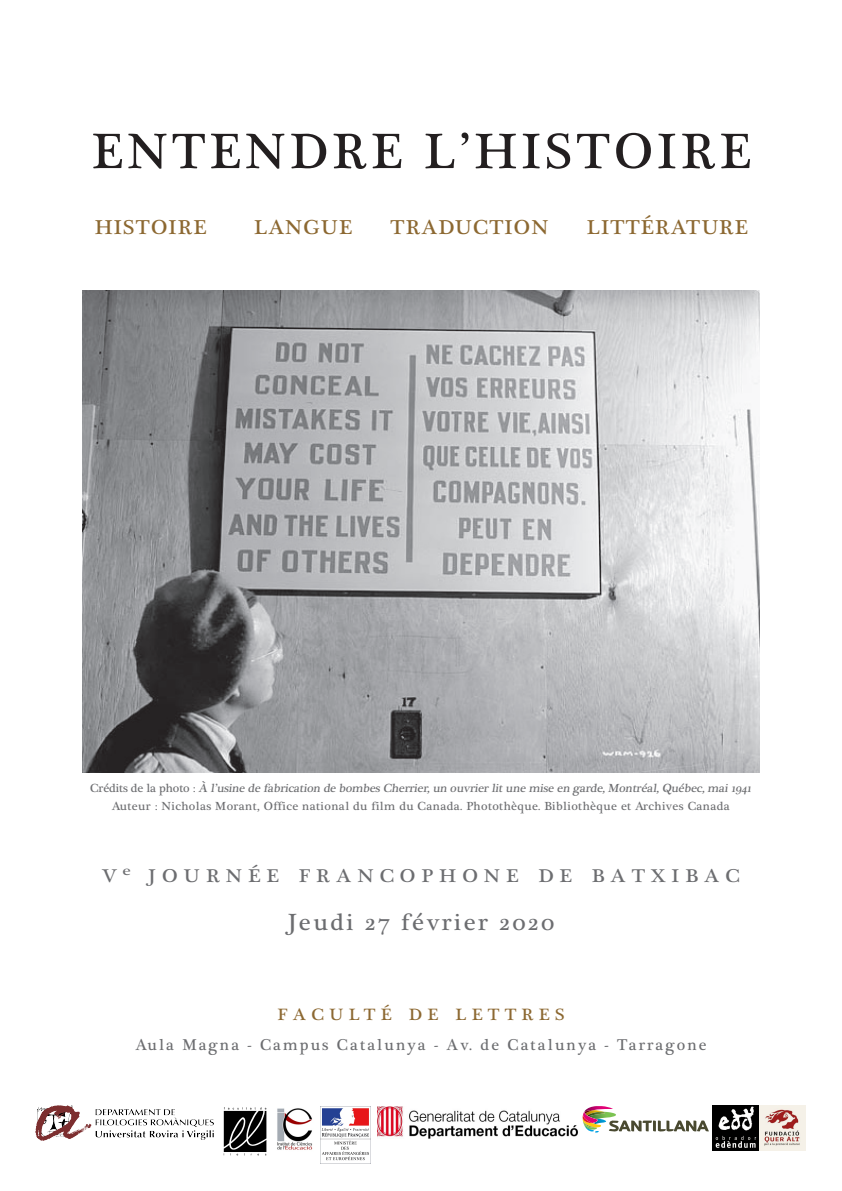
<style>
.page{position:relative;width:842px;height:1191px;background:#fff}
.page>*{position:absolute;margin:0;border:0;box-sizing:border-box;transform-origin:0 0}
.t1{font:50.9px "Plantagenet Cherokee";letter-spacing:.08em;color:#231f20}
.t2{font:24px "Plantagenet Cherokee";letter-spacing:.1em;color:#6c6d70}
.t3{font:20.6px "Plantagenet Cherokee";letter-spacing:.055em;color:#8c6831;scale:1.06 1}
.t4{font:18.9px "Plantagenet Cherokee";letter-spacing:.285em;color:#6c6d70;scale:1.1 1}
.t5{font:16.8px "Plantagenet Cherokee";letter-spacing:.285em;color:#8c6831;scale:1.08 1}
.t6{font:16px "Plantagenet Cherokee";letter-spacing:.13em;color:#6c6d70}
.t7{font:12px/18px "Plantagenet Cherokee";letter-spacing:.03em;color:#6c6d70;text-align:center}
</style>
<div class="page">
<img style="left:83px;top:291px;width:676px;height:481px">
<img style="left:36px;top:1106px;width:177px;height:35px">
<svg style="left:583px;top:1106px;width:126px;height:26px"></svg>
<img style="left:223px;top:1107px;width:44px;height:49px">
<img style="left:712px;top:1105px;width:94px;height:46px">
<img style="left:277px;top:1108px;width:36px;height:42px">
<img style="left:378px;top:1106px;width:200px;height:33px">
<img style="left:321px;top:1106px;width:49px;height:55px">
<h1 class="t1" style="left:92px;top:121px;width:660px">ENTENDRE L’HISTOIRE</h1>
<h3 class="t3" style="left:95px;top:215px;width:107px">HISTOIRE</h3>
<h3 class="t3" style="left:254px;top:215px;width:94px">LANGUE</h3>
<h3 class="t3" style="left:390px;top:215px;width:151px">TRADUCTION</h3>
<h3 class="t3" style="left:587px;top:215px;width:153px">LITTÉRATURE</h3>
<p class="t7" style="left:90px;top:779px;width:665px">C r é d i t s d e l a p h o t o : À l’usine de fabrication de bombes Cherrier, un ouvrier lit une mise en garde, Montréal, Québec, mai 1941<br>Auteur : Nicholas Morant, Office national du film du Canada. Photothèque. Bibliothèque et Archives Canada</p>
<h3 class="t4" style="left:103px;top:865px;width:581px">V<sup>e</sup> JOURNÉE FRANCOPHONE DE BATXIBAC</h3>
<h2 class="t2" style="left:288px;top:908px;width:268px">Jeudi 27 février 2020</h2>
<h3 class="t5" style="left:278px;top:1005px;width:267px">FACULTÉ DE LETTRES</h3>
<h3 class="t6" style="left:135px;top:1035px;width:573px">Aula Magna - Campus Catalunya - Av. de Catalunya - Tarragone</h3>
</div>
